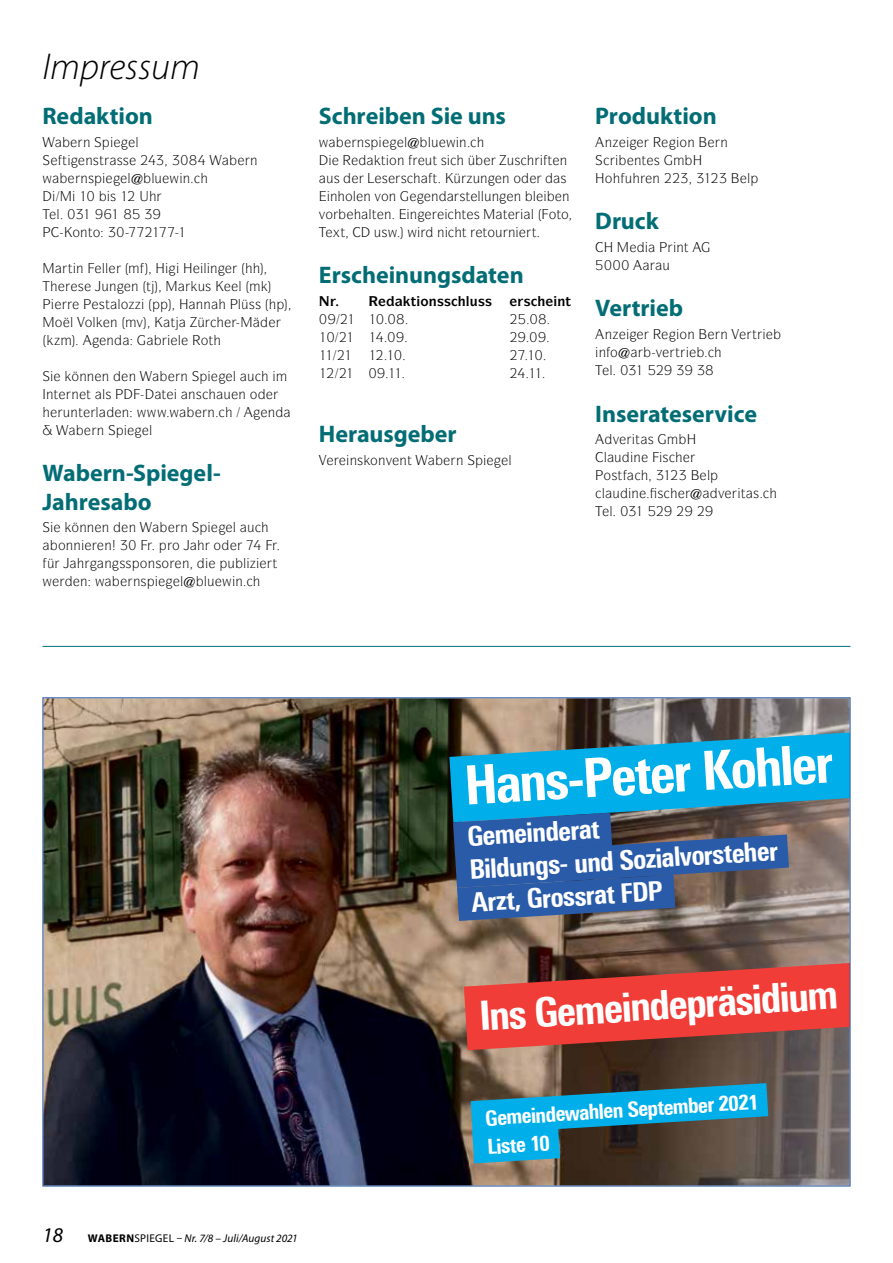
<style>
.page{position:relative;width:893px;height:1263px;background:#fff}
.page>*{position:absolute;margin:0;border:0;box-sizing:border-box;transform-origin:0 0}
.t1{font:800 53.85px "Linotype Univers 720 Cn";color:#fff}
.t2{font:800 40.5px "Linotype Univers 720 Cn";color:#fff}
.t3{font:italic 300 37.5px "Myriad Pro";color:#000}
.t4{font:800 27px/32.8px "Linotype Univers 720 Cn";color:#fff}
.t5{font:700 24px/28.8px "Myriad Pro";letter-spacing:-.005em;color:#036d75}
.t6{font:800 21px/29.4px "Linotype Univers 720 Cn";color:#fff}
.t7{font:13.5px "ITC Symbol Std";color:#000}
.t8{font:700 13.5px "ITC Symbol Std";color:#000}
.t9{font:italic 11.25px "Myriad Pro";letter-spacing:.005em;color:#000}
.s1{font-size:21px}
.s2{font-weight:700;font-style:normal}
.s3{font-style:normal}
</style>
<div class="page">
<img style="left:45px;top:699px;width:450px;height:437px">
<img style="left:495px;top:699px;width:353px;height:485px">
<img style="left:45px;top:1136px;width:451px;height:48px">
<svg style="left:464px;top:963px;width:384px;height:87px;background:#cb433b"></svg>
<svg style="left:449px;top:732px;width:399px;height:189px;background:#387da6"></svg>
<svg style="left:471px;top:1083px;width:297px;height:80px;background:#277992"></svg>
<hr style="left:43px;top:646px;width:807px;height:1px;background:#036d75">
<h3 class="t3" style="left:43px;top:47px;width:159px">Impressum</h3>
<h3 class="t5" style="left:43px;top:102px;width:112px">Redaktion</h3>
<p class="t7" style="left:83px;top:133px;width:9px">■</p>
<p class="t7" style="left:135px;top:133px;width:5px">●</p>
<p class="t7" style="left:62px;top:151px;width:68px">▼ ■▲▼ ▲▲</p>
<p class="t7" style="left:148px;top:151px;width:34px">✔✓ ✓</p>
<p class="t7" style="left:250px;top:151px;width:9px">■</p>
<p class="t7" style="left:128px;top:169px;width:36px">● ●◆</p>
<p class="t7" style="left:183px;top:169px;width:9px">■</p>
<p class="t7" style="left:72px;top:223px;width:45px">□■▼□ ✓</p>
<p class="t7" style="left:156px;top:259px;width:63px">★ ★ ●■</p>
<p class="t7" style="left:78px;top:277px;width:74px">▲ ◆■ ■ ▼</p>
<p class="t7" style="left:239px;top:277px;width:5px">●</p>
<p class="t7" style="left:99px;top:295px;width:31px">▲▼ ●□</p>
<p class="t7" style="left:179px;top:295px;width:34px">★ ■■</p>
<p class="t7" style="left:238px;top:295px;width:25px">●✓▲▲</p>
<p class="t7" style="left:55px;top:313px;width:64px">□● □● ■</p>
<p class="t7" style="left:107px;top:331px;width:9px">■</p>
<p class="t7" style="left:178px;top:331px;width:37px">● □▼</p>
<p class="t7" style="left:79px;top:367px;width:32px">■■ ■</p>
<p class="t7" style="left:129px;top:367px;width:9px">■</p>
<p class="t7" style="left:180px;top:367px;width:9px">■</p>
<p class="t7" style="left:46px;top:385px;width:67px">■▼ ■ ▼ ●▲</p>
<p class="t7" style="left:162px;top:385px;width:42px">▼ ■▲</p>
<p class="t7" style="left:223px;top:385px;width:36px">◆ ■ □</p>
<p class="t7" style="left:63px;top:403px;width:37px">◆■▼ ●</p>
<p class="t7" style="left:122px;top:403px;width:9px">■</p>
<p class="t7" style="left:208px;top:403px;width:9px">■</p>
<p class="t7" style="left:268px;top:403px;width:9px">■</p>
<p class="t7" style="left:97px;top:421px;width:9px">■</p>
<p class="t7" style="left:149px;top:421px;width:5px">●</p>
<h3 class="t5" style="left:43px;top:459px;width:180px">Wabern-Spiegel-<br>Jahresabo</h3>
<p class="t7" style="left:79px;top:519px;width:32px">■■ ■</p>
<p class="t7" style="left:129px;top:519px;width:9px">■</p>
<p class="t7" style="left:180px;top:519px;width:9px">■</p>
<p class="t7" style="left:58px;top:537px;width:24px">□■■</p>
<p class="t7" style="left:104px;top:555px;width:87px">■ ▲▲ □■▲□ ■</p>
<p class="t7" style="left:80px;top:573px;width:9px">■</p>
<p class="t7" style="left:180px;top:573px;width:36px">● ●◆</p>
<p class="t7" style="left:235px;top:573px;width:9px">■</p>
<h3 class="t5" style="left:319px;top:102px;width:189px">Schreiben Sie uns</h3>
<p class="t7" style="left:404px;top:133px;width:36px">● ●◆</p>
<p class="t7" style="left:459px;top:133px;width:9px">■</p>
<p class="t7" style="left:381px;top:151px;width:25px">▼□■</p>
<p class="t7" style="left:425px;top:151px;width:23px">◆▼ ▲</p>
<p class="t7" style="left:468px;top:151px;width:54px">✓ ◆▲</p>
<p class="t7" style="left:433px;top:169px;width:90px">▼ ✓◆■ ■ □</p>
<p class="t7" style="left:330px;top:187px;width:68px">■ □● ■ ❖□■</p>
<p class="t7" style="left:431px;top:187px;width:106px">■ ▲▼ ●●◆■ ■ ●</p>
<p class="t7" style="left:562px;top:187px;width:9px">■</p>
<p class="t7" style="left:369px;top:205px;width:24px">●▼ ■</p>
<p class="t7" style="left:410px;top:205px;width:9px">■</p>
<p class="t7" style="left:503px;top:205px;width:68px">▼ ● □▼□</p>
<p class="t7" style="left:340px;top:223px;width:49px">▼ ◆▲</p>
<p class="t7" style="left:437px;top:223px;width:101px">■ ▼ ▼□◆■ ▼</p>
<h3 class="t5" style="left:319px;top:261px;width:206px">Erscheinungsdaten</h3>
<p class="t8" style="left:411px;top:292px;width:82px">▼ □■▲▲ ●◆▲▲</p>
<p class="t8" style="left:524px;top:292px;width:49px">▲ ■▼</p>
<h3 class="t5" style="left:595px;top:102px;width:123px">Produktion</h3>
<p class="t7" style="left:605px;top:133px;width:9px">■</p>
<p class="t7" style="left:720px;top:133px;width:9px">■</p>
<p class="t7" style="left:634px;top:151px;width:27px">■▼ ▲</p>
<p class="t7" style="left:595px;top:169px;width:39px">★□ ◆</p>
<p class="t7" style="left:653px;top:169px;width:76px">■ ✓ ✓ ✓</p>
<p class="t7" style="left:747px;top:169px;width:5px">●</p>
<h3 class="t5" style="left:595px;top:207px;width:65px">Druck</h3>
<h3 class="t5" style="left:595px;top:294px;width:89px">Vertrieb</h3>
<p class="t7" style="left:605px;top:325px;width:9px">■</p>
<h3 class="t5" style="left:319px;top:420px;width:139px">Herausgeber</h3>
<p class="t7" style="left:350px;top:451px;width:64px">■▲ □■❖ ■▼</p>
<p class="t7" style="left:456px;top:451px;width:9px">■</p>
<p class="t7" style="left:508px;top:451px;width:5px">●</p>
<h3 class="t5" style="left:595px;top:399px;width:163px">Inserateservice</h3>
<p class="t7" style="left:613px;top:431px;width:43px">❖ ▼▲</p>
<p class="t7" style="left:604px;top:449px;width:39px">●◆ ■</p>
<p class="t7" style="left:603px;top:467px;width:20px">□▲▼</p>
<p class="t7" style="left:707px;top:467px;width:5px">●</p>
<p class="t7" style="left:602px;top:485px;width:39px">●◆ ■</p>
<p class="t7" style="left:718px;top:485px;width:43px">❖ ▼▲</p>
<p class="t9" style="left:43px;top:1232px;width:257px"><span class="s1">18</span> <span class="s2">WABERN</span><span class="s3">SPIEGEL –</span> Nr. 7/8 – Juli/August 2021</p>
<h1 class="t1" style="left:463px;top:752px;width:370px;rotate:-3deg">Hans-Peter Kohler</h1>
<h3 class="t4" style="left:467px;top:819px;width:310px;rotate:-3deg">Gemeinderat<br>Bildungs- und Sozialvorsteher<br>Arzt, Grossrat FDP</h3>
<h2 class="t2" style="left:478px;top:990px;width:361px;rotate:-3deg">Ins Gemeindepräsidium</h2>
<h3 class="t6" style="left:485px;top:1102px;width:275px;rotate:-3deg">Gemeindewahlen September 2021<br>Liste 10</h3>
</div>
